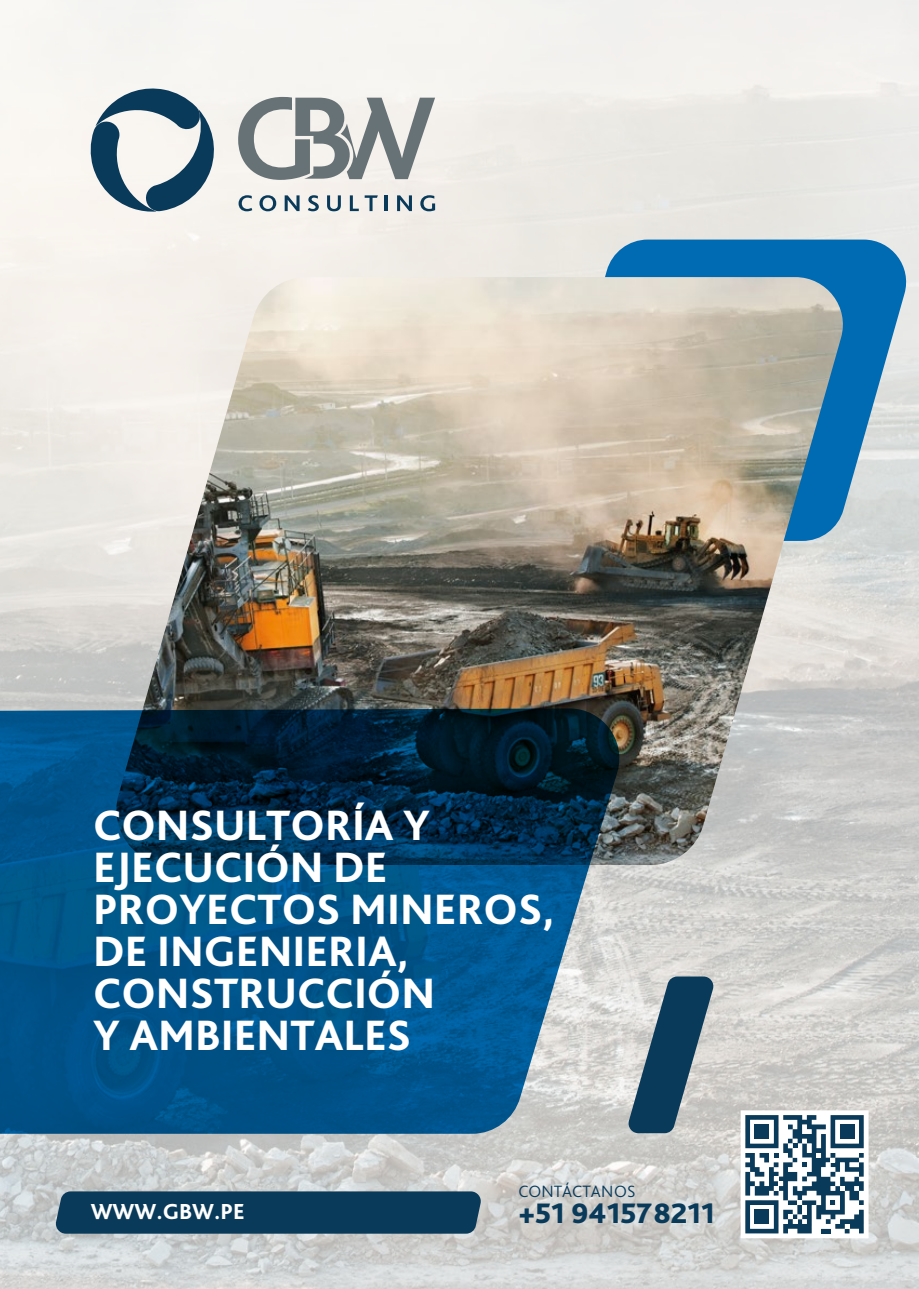
<style>
.page{position:relative;width:919px;height:1289px;background:#fff}
.page>*{position:absolute;margin:0;border:0;box-sizing:border-box;transform-origin:0 0}
.t1{font:800 44.4px/42px "Bliss Pro";color:#fff}
.t2{font:800 29.55px "Bliss Pro";color:#093a5a}
.t3{font:800 22.8px "Bliss Pro";color:#fff}
.t4{font:300 17.1px "Bliss Pro";color:#093a5a}
</style>
<div class="page">
<img style="left:0;top:0;width:918px;height:1288px">
<svg style="left:538px;top:239px;width:374px;height:302px;background:#68a1c6"></svg>
<img style="left:108px;top:277px;width:741px;height:588px">
<svg style="left:0;top:708px;width:619px;height:425px;background:#10507a"></svg>
<svg style="left:740px;top:1110px;width:128px;height:128px"></svg>
<div style="left:754px;top:1124px;width:15px;height:14px;background:#093a5a"></div>
<div style="left:754px;top:1209px;width:15px;height:14px;background:#093a5a"></div>
<div style="left:840px;top:1124px;width:14px;height:14px;background:#093a5a"></div>
<svg style="left:627px;top:976px;width:87px;height:157px;background:#6a8393"></svg>
<div style="left:55px;top:1191px;width:427px;height:42px;background:#093a5a"></div>
<svg style="left:90px;top:86px;width:128px;height:126px"></svg>
<svg style="left:238px;top:195px;width:14px;height:16px"></svg>
<svg style="left:259px;top:195px;width:17px;height:16px"></svg>
<svg style="left:284px;top:195px;width:15px;height:16px"></svg>
<svg style="left:308px;top:195px;width:11px;height:16px"></svg>
<svg style="left:327px;top:195px;width:14px;height:16px"></svg>
<svg style="left:350px;top:195px;width:28px;height:16px"></svg>
<hr style="left:385px;top:195px;width:3px;height:16px;background:#093a5a">
<svg style="left:397px;top:195px;width:15px;height:16px"></svg>
<svg style="left:420px;top:195px;width:15px;height:16px"></svg>
<svg style="left:238px;top:97px;width:197px;height:83px;background:#b0b4b3"></svg>
<p class="t1" style="left:93px;top:805px;width:463px">CONSULTORÍA Y<br>EJECUCIÓN DE<br>PROYECTOS MINEROS,<br>DE INGENIERIA,<br>CONSTRUCCIÓN<br>Y AMBIENTALES</p>
<p class="t3" style="left:91px;top:1199px;width:156px">WWW.GBW.PE</p>
<p class="t4" style="left:518px;top:1181px;width:119px">CONTÁCTANOS</p>
<p class="t2" style="left:518px;top:1195px;width:198px">+51 941578211</p>
</div>
